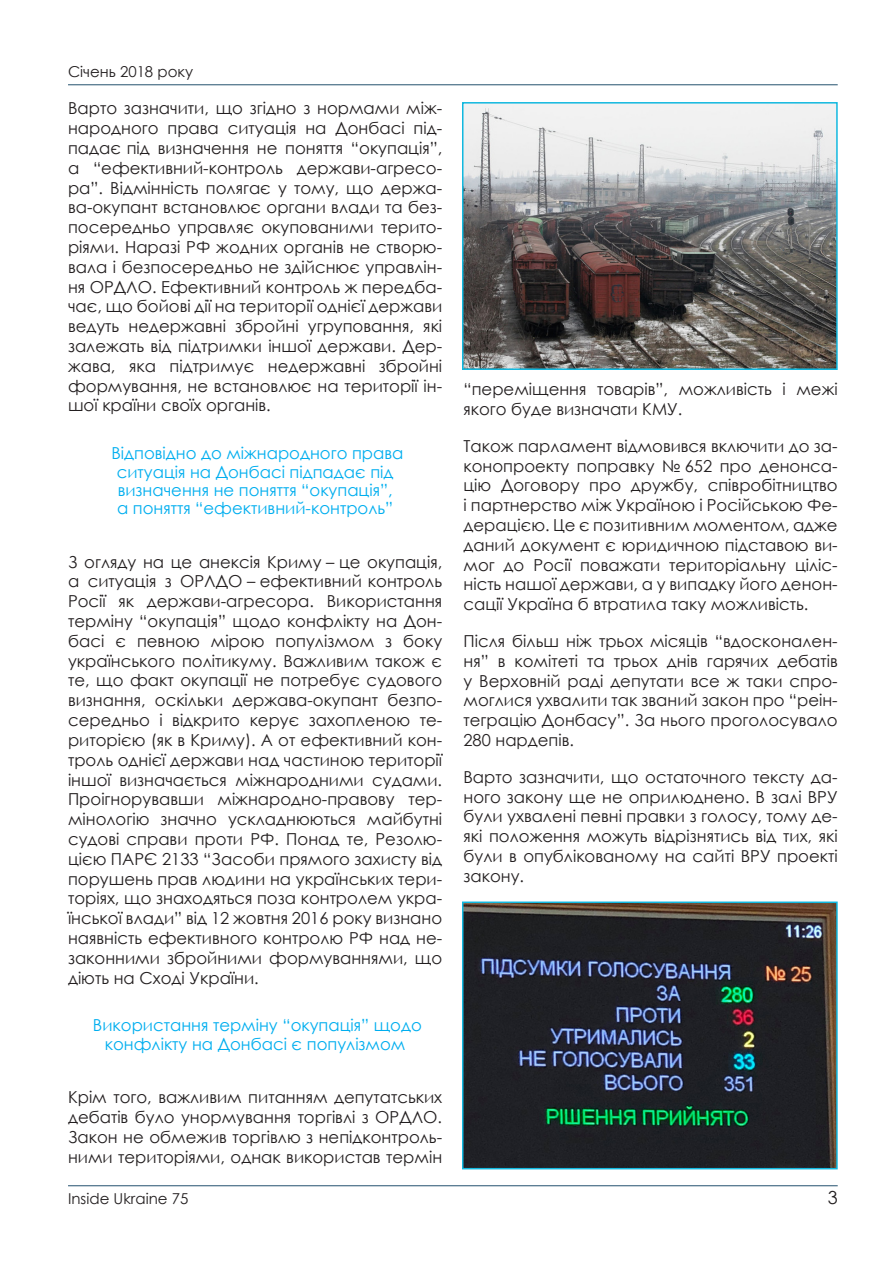
<style>
.page{position:relative;width:893px;height:1263px;background:#fff}
.page>*{position:absolute;margin:0;border:0;box-sizing:border-box;transform-origin:0 0}
.t1{font:18px "Century Gothic";color:#231f20}
.t2{font:16.5px/19.8px "Century Gothic";color:#231f20;text-align:justify}
.t3{font:16.5px/18.1px "Century Gothic";color:#00aeef;text-align:center}
.t4{font:15px "Century Gothic";color:#231f20}
</style>
<div class="page">
<hr style="left:68px;top:84px;width:770px;height:1px;background:#24516e">
<hr style="left:68px;top:1185px;width:770px;height:1px;background:#24516e">
<img style="left:465px;top:105px;width:370px;height:262px">
<div style="left:462px;top:102px;width:376px;height:268px;border:2px solid #11b8df"></div>
<img style="left:465px;top:904px;width:370px;height:262px">
<div style="left:462px;top:901px;width:376px;height:268px;border:2px solid #11b8df"></div>
<p class="t4" style="left:68px;top:61px;width:127px">Січень 2018 року</p>
<p class="t2" style="left:68px;top:98px;width:376px">Варто зазначити, що згідно з нормами між&shy;народного права ситуація на Донбасі під&shy;падає під визначення не поняття “окупація”, а “ефективний-контроль держави-агресо&shy;ра”. Відмінність полягає у тому, що держа&shy;ва-окупант встановлює органи влади та без&shy;посередньо управляє окупованими терито&shy;ріями. Наразі РФ жодних органів не створю&shy;вала і безпосередньо не здійснює управлін&shy;ня ОРДЛО. Ефективний контроль ж передба&shy;чає, що бойові дії на території однієї держави ведуть недержавні збройні угруповання, які залежать від підтримки іншої держави. Дер&shy;жава, яка підтримує недержавні збройні формування, не встановлює на території ін&shy;шої країни своїх органів.</p>
<p class="t3" style="left:111px;top:444px;width:294px">Відповідно до міжнародного права ситуація на Донбасі підпадає під визначення не поняття “окупація”,<br>а поняття “ефективний-контроль”</p>
<p class="t2" style="left:68px;top:551px;width:376px">З огляду на це анексія Криму – це окупація, а ситуація з ОРЛДО – ефективний контроль Росії як держави-агресора. Використання терміну “окупація” щодо конфлікту на Дон&shy;басі є певною мірою популізмом з боку українського політикуму. Важливим також є те, що факт окупації не потребує судового визнання, оскільки держава-окупант безпо&shy;середньо і відкрито керує захопленою те&shy;риторією (як в Криму). А от ефективний кон&shy;троль однієї держави над частиною території іншої визначається міжнародними судами.<br>Проігнорувавши міжнародно-правову тер&shy;мінологію значно ускладнюються майбутні судові справи проти РФ. Понад те, Резолю&shy;цією ПАРЄ 2133 “Засоби прямого захисту від порушень прав людини на українських тери&shy;торіях, що знаходяться поза контролем укра&shy;їнської влади” від 12 жовтня 2016 року визнано наявність ефективного контролю РФ над не&shy;законними збройними формуваннями, що діють на Сході України.</p>
<p class="t3" style="left:93px;top:1016px;width:330px">Використання терміну “окупація” щодо конфлікту на Донбасі є популізмом</p>
<p class="t2" style="left:68px;top:1087px;width:376px">Крім того, важливим питанням депутатських дебатів було унормування торгівлі з ОРДЛО.<br>Закон не обмежив торгівлю з непідконтроль&shy;ними територіями, однак використав термін</p>
<p class="t4" style="left:68px;top:1188px;width:122px">Inside Ukraine 75</p>
<p class="t2" style="left:463px;top:379px;width:376px">“переміщення товарів”, можливість і межі якого буде визначати КМУ.</p>
<p class="t2" style="left:463px;top:436px;width:376px">Також парламент відмовився включити до за&shy;конопроекту поправку № 652 про денонса&shy;цію Договору про дружбу, співробітництво і партнерство між Україною і Російською Фе&shy;дерацією. Це є позитивним моментом, адже даний документ є юридичною підставою ви&shy;мог до Росії поважати територіальну ціліс&shy;ність нашої держави, а у випадку його денон&shy;сації Україна б втратила таку можливість.</p>
<p class="t2" style="left:463px;top:631px;width:376px">Після більш ніж трьох місяців “вдосконален&shy;ня” в комітеті та трьох днів гарячих дебатів у Верховній раді депутати все ж таки спро&shy;моглися ухвалити так званий закон про “реін&shy;теграцію Донбасу”. За нього проголосувало 280 нардепів.</p>
<p class="t2" style="left:463px;top:767px;width:376px">Варто зазначити, що остаточного тексту да&shy;ного закону ще не оприлюднено. В залі ВРУ були ухвалені певні правки з голосу, тому де&shy;які положення можуть відрізнятись від тих, які були в опублікованому на сайті ВРУ проекті закону.</p>
<p class="t1" style="left:828px;top:1185px;width:11px">3</p>
</div>
